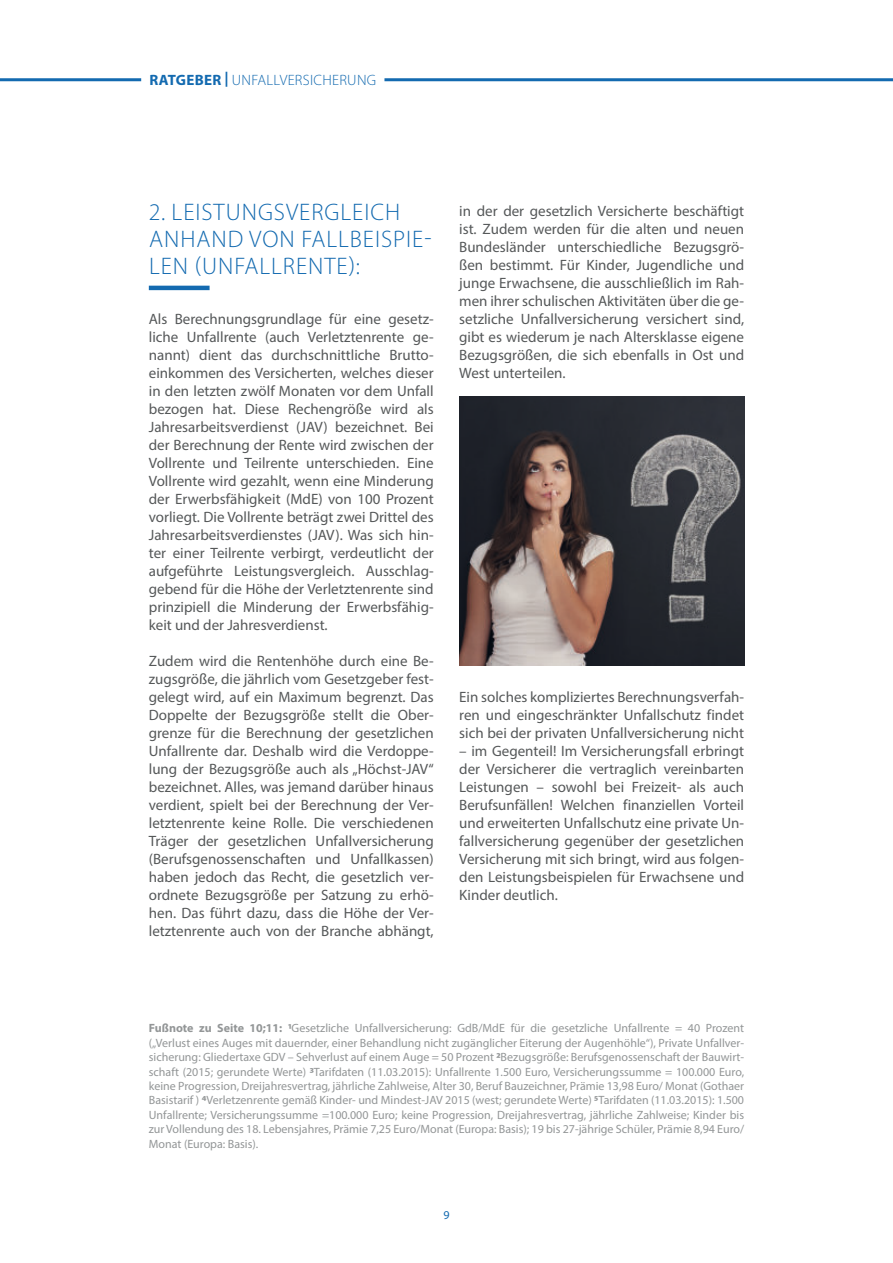
<style>
.page{position:relative;width:893px;height:1263px;background:#fff}
.page>*{position:absolute;margin:0;border:0;box-sizing:border-box;transform-origin:0 0}
.t1{font:300 24px/27px "Myriad Pro";letter-spacing:.04em;color:#136ab0}
.t2{font:15px/18px "Myriad Pro";color:#555859;text-align:justify}
.t3{font:300 15px "Myriad Pro";letter-spacing:.02em;color:#136ab0}
.t4{font:12px/14.4px "Myriad Pro";color:#939697;text-align:justify}
.t5{font:12px "Myriad Pro";color:#136ab0}
.s1{font-weight:700}
</style>
<div class="page">
<hr style="left:0;top:78px;width:141px;height:3px;background:#136ab0">
<hr style="left:384px;top:78px;width:509px;height:3px;background:#136ab0">
<hr style="left:149px;top:286px;width:61px;height:4px;background:#136ab0">
<img style="left:459px;top:396px;width:285px;height:270px">
<p class="t3" style="left:150px;top:74px;width:228px"><span class="s1">RATGEBER |</span> UNFALLVERSICHERUNG</p>
<h1 class="t1" style="left:149px;top:201px;width:284px">2. LEISTUNGSVERGLEICH<br>ANHAND VON FALLBEISPIE-<br>LEN (UNFALLRENTE):</h1>
<p class="t2" style="left:459px;top:202px;width:286px">in der der gesetzlich Versicherte beschäftigt ist. Zudem werden für die alten und neuen Bundesländer unterschiedliche Bezugsgrö&shy;ßen bestimmt. Für Kinder, Jugendliche und junge Erwachsene, die ausschließlich im Rah&shy;men ihrer schulischen Aktivitäten über die ge&shy;setzliche Unfallversicherung versichert sind, gibt es wiederum je nach Altersklasse eigene Bezugsgrößen, die sich ebenfalls in Ost und West unterteilen.</p>
<p class="t2" style="left:149px;top:310px;width:286px">Als Berechnungsgrundlage für eine gesetz&shy;liche Unfallrente (auch Verletztenrente ge&shy;nannt) dient das durchschnittliche Brutto&shy;einkommen des Versicherten, welches dieser in den letzten zwölf Monaten vor dem Unfall bezogen hat. Diese Rechengröße wird als Jahresarbeitsverdienst (JAV) bezeichnet. Bei der Berechnung der Rente wird zwischen der Vollrente und Teilrente unterschieden. Eine Vollrente wird gezahlt, wenn eine Minderung der Erwerbsfähigkeit (MdE) von 100 Prozent vorliegt. Die Vollrente beträgt zwei Drittel des Jahresarbeitsverdienstes (JAV). Was sich hin&shy;ter einer Teilrente verbirgt, verdeutlicht der aufgeführte Leistungsvergleich. Ausschlag&shy;gebend für die Höhe der Verletztenrente sind prinzipiell die Minderung der Erwerbsfähig&shy;keit und der Jahresverdienst.</p>
<p class="t2" style="left:149px;top:652px;width:286px">Zudem wird die Rentenhöhe durch eine Be&shy;zugsgröße, die jährlich vom Gesetzgeber fest&shy;gelegt wird, auf ein Maximum begrenzt. Das Doppelte der Bezugsgröße stellt die Ober&shy;grenze für die Berechnung der gesetzlichen Unfallrente dar. Deshalb wird die Verdoppe&shy;lung der Bezugsgröße auch als „Höchst-JAV“ bezeichnet. Alles, was jemand darüber hinaus verdient, spielt bei der Berechnung der Ver&shy;letztenrente keine Rolle. Die verschiedenen Träger der gesetzlichen Unfallversicherung (Berufsgenossenschaften und Unfallkassen) haben jedoch das Recht, die gesetzlich ver&shy;ordnete Bezugsgröße per Satzung zu erhö&shy;hen. Das führt dazu, dass die Höhe der Ver&shy;letztenrente auch von der Branche abhängt,</p>
<p class="t2" style="left:459px;top:688px;width:286px">Ein solches kompliziertes Berechnungsverfah&shy;ren und eingeschränkter Unfallschutz findet sich bei der privaten Unfallversicherung nicht</p>
<p class="t2" style="left:459px;top:742px;width:286px">– im Gegenteil! Im Versicherungsfall erbringt der Versicherer die vertraglich vereinbarten Leistungen – sowohl bei Freizeit- als auch Berufsunfällen! Welchen finanziellen Vorteil und erweiterten Unfallschutz eine private Un&shy;fallversicherung gegenüber der gesetzlichen Versicherung mit sich bringt, wird aus folgen&shy;den Leistungsbeispielen für Erwachsene und Kinder deutlich.</p>
<p class="t4" style="left:149px;top:1022px;width:597px"><span class="s1">Fußnote zu Seite 10;11: 1</span>Gesetzliche Unfallversicherung: GdB/MdE für die gesetzliche Unfallrente = 40 Prozent („Verlust eines Auges mit dauernder, einer Behandlung nicht zugänglicher Eiterung der Augenhöhle“), Private Unfallver&shy;sicherung: Gliedertaxe GDV – Sehverlust auf einem Auge = 50 Prozent <span class="s1">2</span>Bezugsgröße: Berufsgenossenschaft der Bauwirt&shy;schaft (2015; gerundete Werte) <span class="s1">3</span>Tarifdaten (11.03.2015): Unfallrente 1.500 Euro, Versicherungssumme = 100.000 Euro, keine Progression, Dreijahresvertrag, jährliche Zahlweise, Alter 30, Beruf Bauzeichner, Prämie 13,98 Euro/ Monat (Gothaer Basistarif ) <span class="s1">4</span>Verletzenrente gemäß Kinder- und Mindest-JAV 2015 (west; gerundete Werte) <span class="s1">5</span>Tarifdaten (11.03.2015): 1.500<br>Unfallrente; Versicherungssumme =100.000 Euro; keine Progression, Dreijahresvertrag, jährliche Zahlweise; Kinder bis zur Vollendung des 18. Lebensjahres, Prämie 7,25 Euro/Monat (Europa: Basis); 19 bis 27-jährige Schüler, Prämie 8,94 Euro/ Monat (Europa: Basis).</p>
<p class="t5" style="left:443px;top:1209px;width:8px">9</p>
</div>
